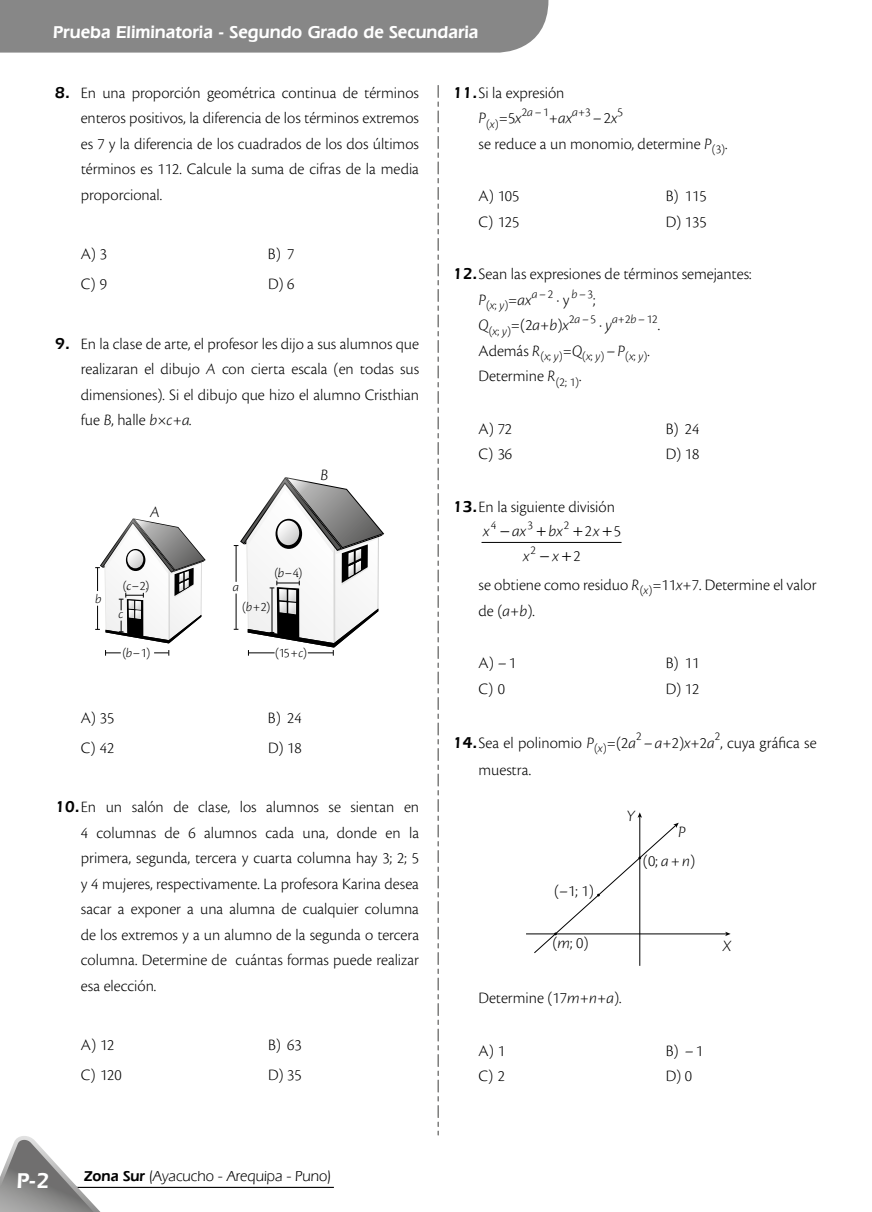
<style>
.page{position:relative;width:872px;height:1212px;background:#fff}
.page>*{position:absolute;margin:0;border:0;box-sizing:border-box;transform-origin:0 0}
.t1{font:600 22.5px "Eras IT Cby BT";color:#fff}
.t2{font:600 18px "Eras IT Cby BT";color:#fff}
.t3{font:300 16.5px/25.5px "Cronos Pro";color:#000}
.t4{font:italic 300 16.5px "Cronos Pro";color:#000}
.t5{font:15px "Eras IT Cby BT";color:#000}
.t6{font:300 13.5px "Cronos Pro";color:#000}
.t7{font:italic 300 13.5px "Cronos Pro";color:#000}
.t8{font:300 12.6px "Cronos Pro";color:#000}
.s1{font-family:"Eras IT Cby BT";font-weight:600}
.s2{font-style:italic}
.s3{font-weight:600}
.s4{font-style:normal}
</style>
<div class="page">
<hr style="left:75px;top:1187px;width:259px;height:1px;background:#000">
<svg style="left:438px;top:85px;width:1px;height:1050px"></svg>
<div style="left:0;top:0;width:548px;height:53px;background:#878787"></div>
<svg style="left:0;top:1136px;width:131px;height:76px"></svg>
<svg style="left:154px;top:650px;width:15px;height:6px"></svg>
<svg style="left:105px;top:650px;width:16px;height:6px"></svg>
<svg style="left:234px;top:477px;width:150px;height:179px"></svg>
<svg style="left:95px;top:518px;width:111px;height:125px"></svg>
<hr style="left:481px;top:542px;width:140px;height:1px;background:#000">
<hr style="left:639px;top:816px;width:1px;height:150px;background:#000">
<hr style="left:526px;top:933px;width:200px;height:1px;background:#000">
<svg style="left:725px;top:932px;width:5px;height:4px"></svg>
<svg style="left:533px;top:812px;width:145px;height:142px"></svg>
<p class="t2" style="left:53px;top:21px;width:427px">Prueba Eliminatoria - Segundo Grado de Secundaria</p>
<p class="t3" style="left:81px;top:80px;width:340px;text-align:justify;text-indent:-26px"><span class="s1">8.</span> En una proporción geométrica continua de términos enteros positivos, la diferencia de los términos extremos es 7 y la diferencia de los cuadrados de los dos últimos términos es 112. Calcule la suma de cifras de la media proporcional.</p>
<p class="t3" style="left:81px;top:241px;width:28px">A) 3</p>
<p class="t3" style="left:268px;top:241px;width:28px">B) 7</p>
<p class="t3" style="left:81px;top:271px;width:28px">C) 9</p>
<p class="t3" style="left:268px;top:271px;width:28px">D)6</p>
<p class="t3" style="left:81px;top:331px;width:340px;text-align:justify;text-indent:-26px"><span class="s1">9.</span> En la clase de arte, el profesor les dijo a sus alumnos que realizaran el dibujo <span class="s2">A</span> con cierta escala (en todas sus dimensiones). Si el dibujo que hizo el alumno Cristhian fue <span class="s2">B</span>, halle <span class="s2">b</span>×<span class="s2">c</span>+<span class="s2">a.</span></p>
<p class="t4" style="left:150px;top:503px;width:11px">A</p>
<p class="t4" style="left:320px;top:465px;width:9px">B</p>
<p class="t7" style="left:95px;top:591px;width:8px">b</p>
<p class="t6" style="left:123px;top:577px;width:28px">(<span class="s2">c</span>–2)</p>
<p class="t7" style="left:119px;top:606px;width:7px">c</p>
<p class="t7" style="left:233px;top:579px;width:8px">a</p>
<p class="t6" style="left:274px;top:565px;width:29px">(<span class="s2">b</span>–4)</p>
<p class="t6" style="left:242px;top:599px;width:30px">(<span class="s2">b</span>+2)</p>
<p class="t6" style="left:122px;top:645px;width:29px">(<span class="s2">b</span>–1)</p>
<p class="t6" style="left:275px;top:645px;width:33px">(15+<span class="s2">c</span>)</p>
<p class="t3" style="left:81px;top:705px;width:35px">A) 35</p>
<p class="t3" style="left:268px;top:705px;width:35px">B) 24</p>
<p class="t3" style="left:81px;top:734px;width:35px">C) 42</p>
<p class="t3" style="left:268px;top:734px;width:35px">D) 18</p>
<p class="t3" style="left:81px;top:794px;width:340px;text-align:justify;text-indent:-26px"><span class="s1">10.</span>En un salón de clase, los alumnos se sientan en 4 columnas de 6 alumnos cada una, donde en la primera, segunda, tercera y cuarta columna hay 3; 2; 5 y 4 mujeres, respectivamente. La profesora Karina desea sacar a exponer a una alumna de cualquier columna de los extremos y a un alumno de la segunda o tercera columna. Determine de cuántas formas puede realizar esa elección.</p>
<p class="t3" style="left:81px;top:1032px;width:35px">A) 12</p>
<p class="t3" style="left:268px;top:1032px;width:35px">B) 63</p>
<p class="t3" style="left:81px;top:1062px;width:42px">C) 120</p>
<p class="t3" style="left:268px;top:1062px;width:35px">D) 35</p>
<h1 class="t1" style="left:17px;top:1167px;width:34px">P-2</h1>
<p class="t5" style="left:84px;top:1167px;width:249px"><span class="s3">Zona Sur</span> (Ayacucho - Arequipa - Puno)</p>
<p class="t3" style="left:478px;top:80px;width:87px;text-indent:-26px"><span class="s1">11.</span>Si la expresión<br><span class="s2">P</span><sub>(</sub><sub>x</sub><sub>)</sub>=5<span class="s2">x</span></p>
<p class="t8" style="left:617px;top:105px;width:7px">5</p>
<p class="t3" style="left:478px;top:131px;width:250px">se reduce a un monomio, determine <span class="s2">P</span><sub>(3)</sub>.</p>
<p class="t3" style="left:478px;top:183px;width:42px">A) 105</p>
<p class="t3" style="left:665px;top:183px;width:42px">B) 115</p>
<p class="t3" style="left:478px;top:209px;width:42px">C) 125</p>
<p class="t3" style="left:665px;top:209px;width:42px">D) 135</p>
<p class="t3" style="left:478px;top:261px;width:274px;text-indent:-26px"><span class="s1">12.</span>Sean las expresiones de términos semejantes:<br><span class="s2">P</span><sub>(</sub><sub>x</sub><sub>;</sub> <sub>y</sub><sub>)</sub>=<span class="s2">ax</span></p>
<p class="t8" style="left:522px;top:105px;width:29px">2<span class="s2">a</span>–1</p>
<p class="t8" style="left:572px;top:105px;width:20px"><span class="s2">a</span>+3</p>
<p class="t3" style="left:593px;top:105px;width:26px">–2<span class="s2">x</span></p>
<p class="t4" style="left:549px;top:109px;width:25px"><span class="s4">+</span>ax</p>
<p class="t8" style="left:571px;top:286px;width:23px"><span class="s2">b</span>–3</p>
<p class="t8" style="left:532px;top:286px;width:23px"><span class="s2">a</span>–2</p>
<p class="t3" style="left:557px;top:287px;width:14px">· y</p>
<p class="t3" style="left:593px;top:287px;width:4px">;</p>
<p class="t8" style="left:612px;top:312px;width:47px"><span class="s2">a</span>+2<span class="s2">b</span>–12</p>
<p class="t3" style="left:478px;top:312px;width:92px"><span class="s2">Q</span><sub>(</sub><sub>x</sub><sub>;</sub> <sub>y</sub><sub>)</sub>=(2<span class="s2">a</span>+<span class="s2">b</span>)<span class="s2">x</span></p>
<p class="t8" style="left:569px;top:312px;width:29px">2<span class="s2">a</span>–5</p>
<p class="t3" style="left:599px;top:312px;width:14px">· <span class="s2">y</span></p>
<p class="t3" style="left:658px;top:312px;width:4px">.</p>
<p class="t3" style="left:478px;top:338px;width:173px">Además <span class="s2">R</span><sub>(</sub><sub>x</sub><sub>;</sub> <sub>y</sub><sub>)</sub>=<span class="s2">Q</span><sub>(</sub><sub>x</sub><sub>;</sub> <sub>y</sub><sub>)</sub> –<span class="s2">P</span><sub>(</sub><sub>x</sub><sub>;</sub> <sub>y</sub><sub>)</sub>.<br>Determine <span class="s2">R</span><sub>(2;</sub> <sub>1)</sub>.</p>
<p class="t3" style="left:478px;top:416px;width:35px">A) 72</p>
<p class="t3" style="left:665px;top:416px;width:35px">B) 24</p>
<p class="t3" style="left:478px;top:441px;width:35px">C) 36</p>
<p class="t3" style="left:665px;top:441px;width:35px">D) 18</p>
<p class="t3" style="left:483px;top:495px;width:133px;line-height:24.2px;text-indent:-30px"><span class="s1">13.</span>En la siguiente división <span class="s2">x</span></p>
<p class="t8" style="left:491px;top:517px;width:7px">4</p>
<p class="t8" style="left:527px;top:517px;width:7px">3</p>
<p class="t8" style="left:564px;top:517px;width:7px">2</p>
<p class="t8" style="left:530px;top:543px;width:7px">2</p>
<p class="t4" style="left:500px;top:522px;width:27px">−ax</p>
<p class="t4" style="left:548px;top:522px;width:16px">bx</p>
<p class="t3" style="left:585px;top:518px;width:16px">2<span class="s2">x</span></p>
<p class="t4" style="left:523px;top:547px;width:8px">x</p>
<p class="t4" style="left:540px;top:547px;width:20px">−x</p>
<p class="t3" style="left:614px;top:518px;width:9px">5</p>
<p class="t3" style="left:478px;top:541px;width:340px;line-height:29.1px;text-indent:95px">2<br>se obtiene como residuo <span class="s2">R</span><sub>(</sub><sub>x</sub><sub>)</sub>=11<span class="s2">x</span>+7. Determine el valor</p>
<p class="t3" style="left:478px;top:598px;width:58px">de (<span class="s2">a</span>+<span class="s2">b</span>).</p>
<p class="t3" style="left:478px;top:650px;width:39px">A) –1</p>
<p class="t3" style="left:665px;top:650px;width:35px">B) 11</p>
<p class="t3" style="left:478px;top:676px;width:28px">C) 0</p>
<p class="t3" style="left:665px;top:676px;width:35px">D) 12</p>
<p class="t3" style="left:453px;top:730px;width:184px"><span class="s1">14.</span>Sea el polinomio <span class="s2">P</span><sub>(</sub><sub>x</sub><sub>)</sub>=(2<span class="s2">a</span></p>
<p class="t8" style="left:636px;top:729px;width:7px">2</p>
<p class="t3" style="left:643px;top:730px;width:174px">–<span class="s2">a</span>+2)<span class="s2">x</span>+2<span class="s2">a</span> , cuya gráfica se</p>
<p class="t8" style="left:714px;top:729px;width:7px">2</p>
<p class="t3" style="left:478px;top:757px;width:54px">muestra.</p>
<p class="t4" style="left:626px;top:806px;width:10px">Y</p>
<p class="t3" style="left:643px;top:817px;width:54px;line-height:29px;text-indent:35px"><span class="s2">P </span>(0; <span class="s2">a</span>+<span class="s2">n</span>)</p>
<p class="t3" style="left:554px;top:878px;width:41px">(–1; 1)</p>
<p class="t3" style="left:552px;top:930px;width:38px">(<span class="s2">m</span>; 0)</p>
<p class="t4" style="left:723px;top:937px;width:10px">X</p>
<p class="t3" style="left:478px;top:985px;width:144px">Determine (17<span class="s2">m</span>+<span class="s2">n</span>+<span class="s2">a</span>).</p>
<p class="t3" style="left:478px;top:1037px;width:28px">A) 1</p>
<p class="t3" style="left:665px;top:1037px;width:39px">B) –1</p>
<p class="t3" style="left:478px;top:1063px;width:28px">C) 2</p>
<p class="t3" style="left:665px;top:1063px;width:28px">D)0</p>
</div>
